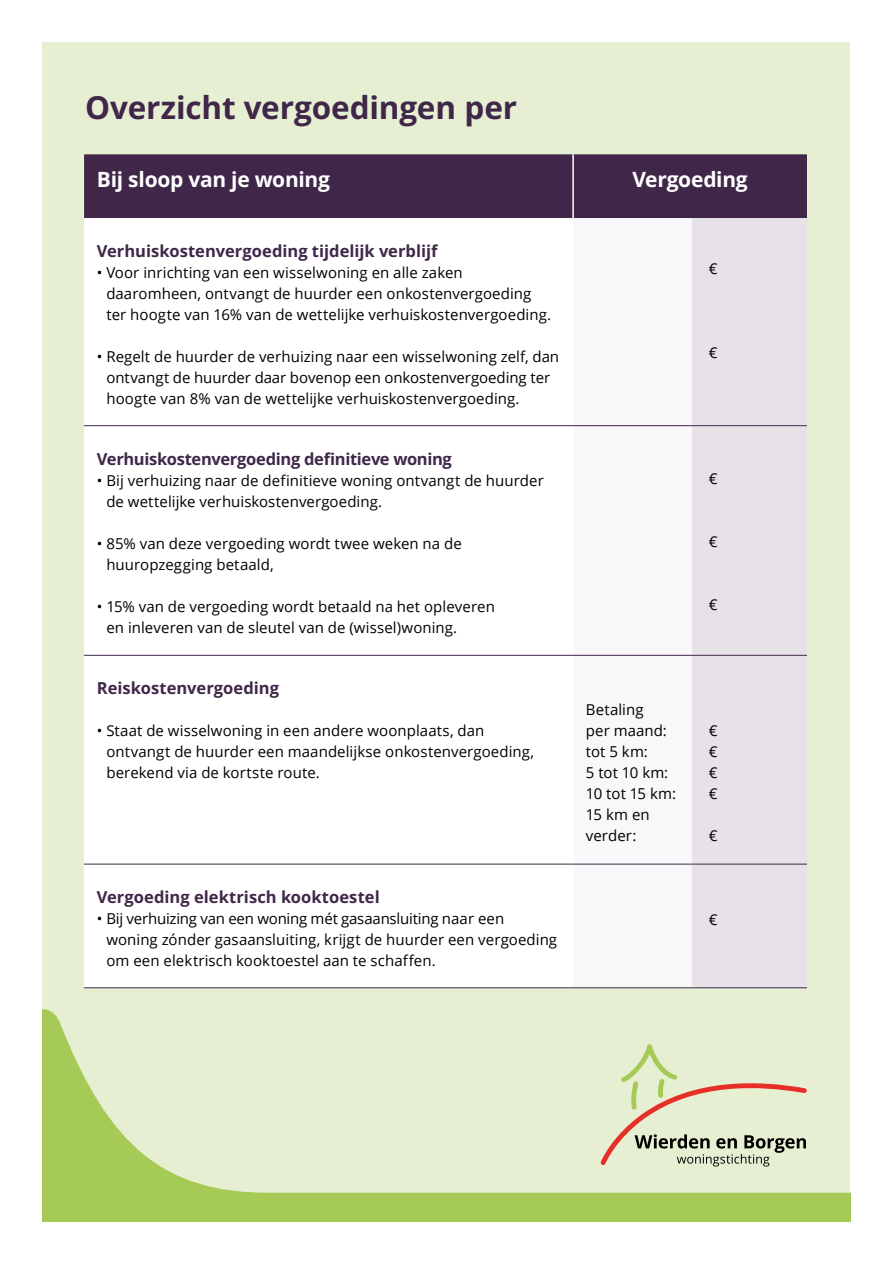
<style>
.page{position:relative;width:893px;height:1263px;background:#fff}
.page>*{position:absolute;margin:0;border:0;box-sizing:border-box;transform-origin:0 0}
.TITEL{font:700 31.5px "Open Sans";letter-spacing:-.005em;color:#402749}
.BROOD{font:700 21px "Open Sans";letter-spacing:-.015em;color:#fff}
.subsub{font:700 16.5px "Open Sans";color:#402749}
.subsub-2{font:700 16.5px "Open Sans";letter-spacing:-.02em;color:#402749}
.BROOD-2{font:15px/21px "Open Sans";letter-spacing:.005em;color:#000}
.euro{font:15px "Open Sans";color:#000}
</style>
<div class="page">
<div style="left:43px;top:43px;width:807px;height:1177px;background:#e7efd3"></div>
<svg style="left:43px;top:1009px;width:807px;height:213px"></svg>
<div style="left:84px;top:154px;width:723px;height:64px;background:#402749"></div>
<div style="left:84px;top:218px;width:488px;height:769px;background:#fff"></div>
<div style="left:574px;top:218px;width:118px;height:769px;background:#f8f7f9"></div>
<div style="left:692px;top:218px;width:115px;height:769px;background:#e7e2e8"></div>
<hr style="left:572px;top:154px;width:2px;height:64px;background:#fff">
<hr style="left:572px;top:218px;width:2px;height:207px;background:#fff">
<hr style="left:572px;top:426px;width:2px;height:229px;background:#fff">
<hr style="left:572px;top:656px;width:2px;height:208px;background:#fff">
<hr style="left:572px;top:864px;width:2px;height:123px;background:#fff">
<hr style="left:84px;top:425px;width:489px;height:1px;background:#402749">
<hr style="left:573px;top:425px;width:119px;height:1px;background:#402749">
<hr style="left:722px;top:425px;width:85px;height:1px;background:#402749">
<hr style="left:84px;top:655px;width:489px;height:1px;background:#402749">
<hr style="left:573px;top:655px;width:119px;height:1px;background:#402749">
<hr style="left:722px;top:655px;width:85px;height:1px;background:#402749">
<hr style="left:84px;top:864px;width:489px;height:1px;background:#402749">
<hr style="left:573px;top:864px;width:119px;height:1px;background:#402749">
<hr style="left:692px;top:864px;width:30px;height:1px;background:#402749">
<hr style="left:722px;top:864px;width:85px;height:1px;background:#402749">
<hr style="left:84px;top:987px;width:489px;height:1px;background:#402749">
<hr style="left:573px;top:987px;width:119px;height:1px;background:#402749">
<hr style="left:722px;top:987px;width:85px;height:1px;background:#402749">
<hr style="left:692px;top:425px;width:30px;height:1px;background:#402749">
<hr style="left:692px;top:655px;width:30px;height:1px;background:#402749">
<hr style="left:692px;top:987px;width:30px;height:1px;background:#402749">
<p class="TITEL" style="left:85px;top:86px;width:434px">Overzicht vergoedingen per</p>
<p class="BROOD" style="left:97px;top:165px;width:235px">Bij sloop van je woning</p>
<p class="BROOD" style="left:632px;top:165px;width:117px">Vergoeding</p>
<p class="subsub" style="left:97px;top:240px;width:342px">Verhuiskostenvergoeding tijdelijk verblijf</p>
<p class="BROOD-2" style="left:106px;top:262px;width:446px;text-indent:-10px">• Voor inrichting van een wisselwoning en alle zaken daaromheen, ontvangt de huurder een onkostenvergoeding ter hoogte van 16% van de wettelijke verhuiskostenvergoeding.</p>
<p class="BROOD-2" style="left:106px;top:346px;width:454px;text-indent:-10px">• Regelt de huurder de verhuizing naar een wisselwoning zelf, dan ontvangt de huurder daar bovenop een onkostenvergoeding ter hoogte van 8% van de wettelijke verhuiskostenvergoeding.</p>
<p class="subsub-2" style="left:97px;top:447px;width:357px">Verhuiskostenvergoeding definitieve woning</p>
<p class="BROOD-2" style="left:106px;top:469px;width:439px;text-indent:-10px">• Bij verhuizing naar de definitieve woning ontvangt de huurder de wettelijke verhuiskostenvergoeding.</p>
<p class="BROOD-2" style="left:106px;top:532px;width:357px;text-indent:-10px">• 85% van deze vergoeding wordt twee weken na de huuropzegging betaald,</p>
<p class="BROOD-2" style="left:106px;top:595px;width:390px;text-indent:-10px">• 15% van de vergoeding wordt betaald na het opleveren en inleveren van de sleutel van de (wissel)woning.</p>
<p class="subsub" style="left:97px;top:677px;width:184px">Reiskostenvergoeding</p>
<p class="BROOD-2" style="left:106px;top:720px;width:429px;text-indent:-10px">• Staat de wisselwoning in een andere woonplaats, dan ontvangt de huurder een maandelijkse onkostenvergoeding, berekend via de kortste route.</p>
<p class="BROOD-2" style="left:586px;top:699px;width:83px">Betaling per maand:</p>
<p class="BROOD-2" style="left:586px;top:741px;width:64px">tot 5 km:</p>
<p class="BROOD-2" style="left:586px;top:762px;width:84px">5 tot 10 km:</p>
<p class="BROOD-2" style="left:586px;top:783px;width:92px">10 tot 15 km:</p>
<p class="BROOD-2" style="left:586px;top:804px;width:65px">15 km en verder:</p>
<p class="euro" style="left:709px;top:258px;width:10px">€</p>
<p class="euro" style="left:709px;top:342px;width:10px">€</p>
<p class="euro" style="left:709px;top:468px;width:10px">€</p>
<p class="euro" style="left:709px;top:531px;width:10px">€</p>
<p class="euro" style="left:709px;top:594px;width:10px">€</p>
<p class="euro" style="left:709px;top:720px;width:10px">€</p>
<p class="euro" style="left:709px;top:741px;width:10px">€</p>
<p class="euro" style="left:709px;top:762px;width:10px">€</p>
<p class="euro" style="left:709px;top:783px;width:10px">€</p>
<p class="euro" style="left:709px;top:825px;width:10px">€</p>
<p class="subsub" style="left:97px;top:886px;width:284px">Vergoeding elektrisch kooktoestel</p>
<p class="BROOD-2" style="left:106px;top:908px;width:452px;text-indent:-10px">• Bij verhuizing van een woning mét gasaansluiting naar een woning zónder gasaansluiting, krijgt de huurder een vergoeding om een elektrisch kooktoestel aan te schaffen.</p>
<p class="euro" style="left:709px;top:909px;width:10px">€</p>
</div>
